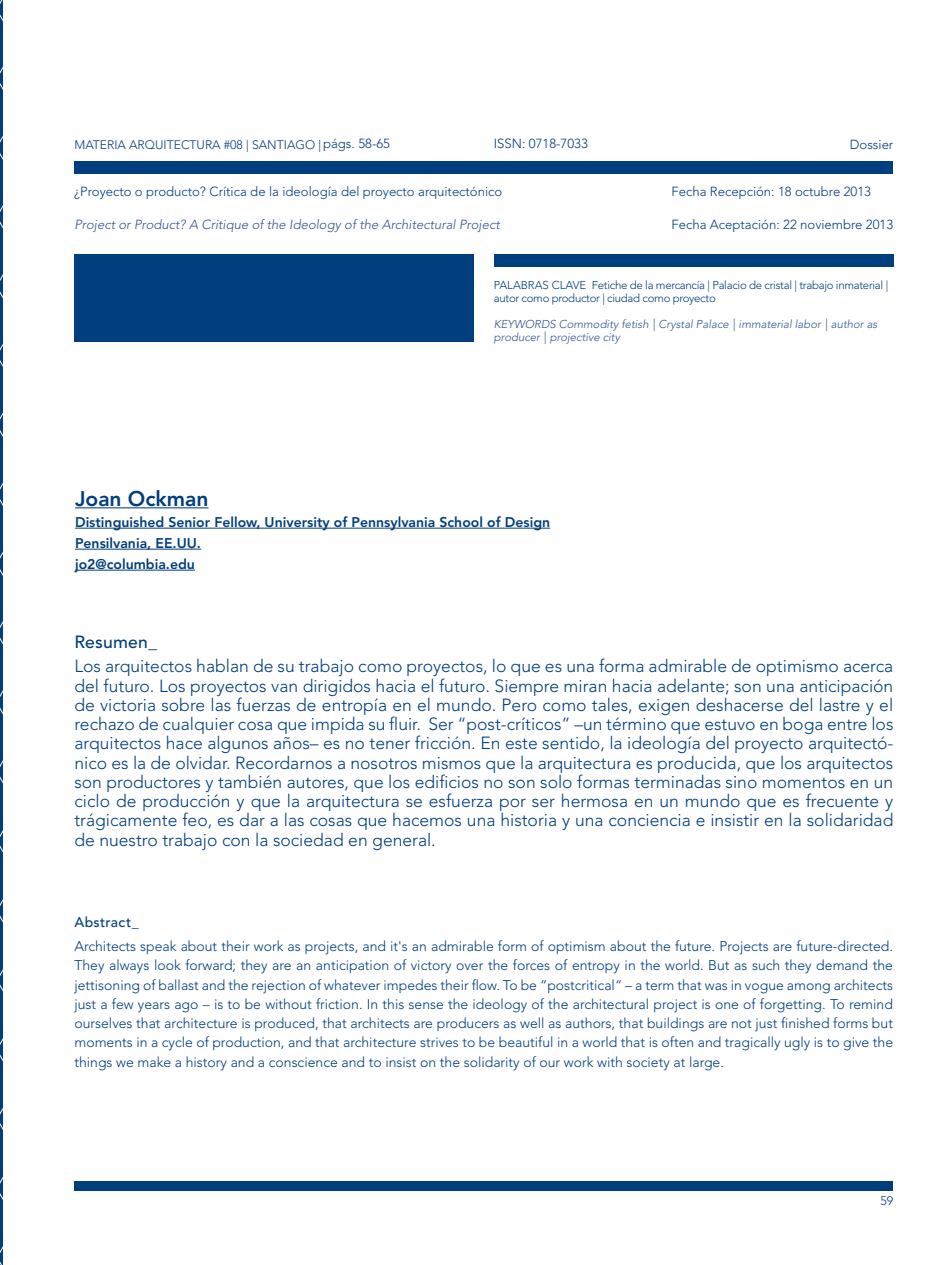
<style>
.page{position:relative;width:943px;height:1265px;background:#fff}
.page>*{position:absolute;margin:0;border:0;box-sizing:border-box;transform-origin:0 0}
.t1{font:800 21px "Avenir LT Std";color:#003e7e}
.t2{font:300 17.5px/19.2px "Avenir LT Std";color:#003e7e;text-align:justify}
.t3{font:500 17.5px "Avenir LT Std";letter-spacing:.015em;color:#003e7e}
.t4{font:300 14px/19.2px "Avenir LT Std";color:#003e7e;text-align:justify}
.t5{font:800 14px/21px "Avenir LT Std";color:#003e7e}
.t6{font:500 14px "Avenir LT Std";letter-spacing:.02em;color:#003e7e}
.t7{font:300 13.12px "Avenir LT Std";color:#003e7e}
.t8{font:italic 300 13.12px "Avenir LT Std";color:#325691}
.t9{font:300 12.25px "Avenir LT Std";color:#003e7e}
.t10{font:300 11.38px/13.1px "Avenir LT Std";letter-spacing:-.025em;color:#003e7e}
.t11{font:italic 300 11.38px/13.1px "Avenir LT Std";color:#325691}
.s1{font-size:13.12px}
</style>
<div class="page">
<svg style="left:0;top:0;width:2px;height:1265px;background:#0f4985"></svg>
<hr style="left:75px;top:507px;width:133px;height:1px;background:#003e7e">
<hr style="left:75px;top:528px;width:475px;height:1px;background:#003e7e">
<hr style="left:75px;top:549px;width:126px;height:1px;background:#003e7e">
<hr style="left:75px;top:570px;width:120px;height:1px;background:#003e7e">
<div style="left:74px;top:1181px;width:819px;height:10px;background:#003e7e"></div>
<div style="left:74px;top:161px;width:819px;height:13px;background:#003e7e"></div>
<div style="left:74px;top:254px;width:400px;height:87px;background:#003e7e"></div>
<div style="left:494px;top:254px;width:399px;height:13px;background:#003e7e"></div>
<p class="t9" style="left:74px;top:138px;width:317px">MATERIA ARQUITECTURA #08 | SANTIAGO | <span class="s1">págs. 58-65</span></p>
<p class="t7" style="left:494px;top:136px;width:96px">ISSN: 0718-7033</p>
<p class="t7" style="left:74px;top:184px;width:429px">¿Proyecto o producto? Crítica de la ideología del proyecto arquitectónico</p>
<p class="t8" style="left:74px;top:217px;width:427px">Project or Product? A Critique of the Ideology of the Architectural Project</p>
<p class="t7" style="left:849px;top:136px;width:45px">Dossier</p>
<p class="t7" style="left:671px;top:184px;width:201px">Fecha Recepción: 18 octubre 2013</p>
<p class="t7" style="left:671px;top:217px;width:223px">Fecha Aceptación: 22 noviembre 2013</p>
<p class="t10" style="left:494px;top:278px;width:396px">PALABRAS CLAVE Fetiche de la mercancía | Palacio de cristal | trabajo inmaterial | autor como productor | ciudad como proyecto</p>
<p class="t11" style="left:494px;top:318px;width:385px">KEYWORDS Commodity fetish | Crystal Palace | immaterial labor | author as producer | projective city</p>
<p class="t1" style="left:75px;top:486px;width:135px">Joan Ockman</p>
<p class="t5" style="left:75px;top:511px;width:476px">Distinguished Senior Fellow, University of Pennsylvania School of Design<br>Pensilvania, EE.UU.<br>jo2@columbia.edu</p>
<p class="t3" style="left:74px;top:632px;width:84px">Resumen_</p>
<p class="t2" style="left:74px;top:657px;width:820px">Los arquitectos hablan de su trabajo como proyectos, lo que es una forma admirable de optimismo acerca del futuro. Los proyectos van dirigidos hacia el futuro. Siempre miran hacia adelante; son una anticipación de victoria sobre las fuerzas de entropía en el mundo. Pero como tales, exigen deshacerse del lastre y el rechazo de cualquier cosa que impida su fluir. Ser “post-críticos” –un término que estuvo en boga entre los arquitectos hace algunos años– es no tener fricción. En este sentido, la ideología del proyecto arquitectó&shy;nico es la de olvidar. Recordarnos a nosotros mismos que la arquitectura es producida, que los arquitectos son productores y también autores, que los edificios no son solo formas terminadas sino momentos en un ciclo de producción y que la arquitectura se esfuerza por ser hermosa en un mundo que es frecuente y trágicamente feo, es dar a las cosas que hacemos una historia y una conciencia e insistir en la solidaridad de nuestro trabajo con la sociedad en general.</p>
<p class="t6" style="left:74px;top:914px;width:66px">Abstract_</p>
<p class="t4" style="left:74px;top:937px;width:820px">Architects speak about their work as projects, and it's an admirable form of optimism about the future. Projects are future-directed.<br>They always look forward; they are an anticipation of victory over the forces of entropy in the world. But as such they demand the jettisoning of ballast and the rejection of whatever impedes their flow. To be “postcritical“ – a term that was in vogue among architects just a few years ago – is to be without friction. In this sense the ideology of the architectural project is one of forgetting. To remind ourselves that architecture is produced, that architects are producers as well as authors, that buildings are not just finished forms but moments in a cycle of production, and that architecture strives to be beautiful in a world that is often and tragically ugly is to give the things we make a history and a conscience and to insist on the solidarity of our work with society at large.</p>
<p class="t9" style="left:880px;top:1194px;width:14px">59</p>
</div>
